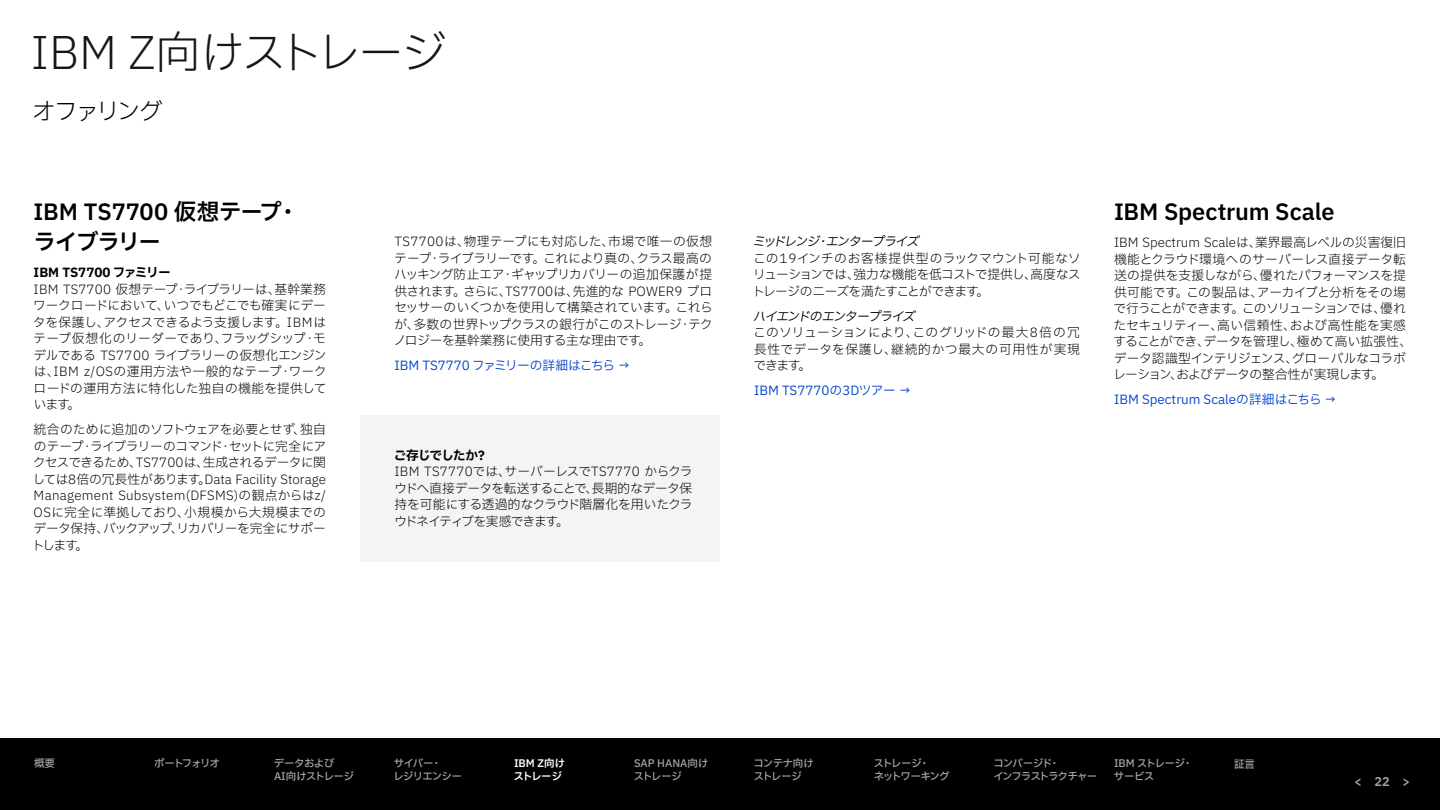
<style>
.page{position:relative;width:1440px;height:810px;background:#fff}
.page>*{position:absolute;margin:0;border:0;box-sizing:border-box;transform-origin:0 0}
.t1{font:300 45px "IBM Plex Sans JP";letter-spacing:-.025em;color:#161616}
.t2{font:300 24px "IBM Plex Sans JP";letter-spacing:-.12em;color:#000}
.t3{font:22.5px/30px "IBM Plex Sans JP Sm Bld";letter-spacing:-.01em;color:#000}
.Body{font:300 12.75px/16.5px "IBM Plex Sans JP";letter-spacing:-.015em;color:#000;text-align:justify}
.Arrows{font:12.75px "IBM Plex Sans JP";color:#0043ce}
.t4{font:italic 12.75px "IBM Plex Sans JP";color:#000}
.t5{font:700 12.75px "IBM Plex Sans JP";color:#000}
.t6{font:700 12.75px "IBM Plex Sans JP";letter-spacing:-.07em;color:#000}
.t7{font:12.75px "IBM Plex Sans Sm Bld";color:#a8a8a8}
.t8{font:10.5px/12.6px "IBM Plex Sans JP Medm";letter-spacing:-.07em;color:#a8a8a8}
.t9{font:10.5px/12.6px "IBM Plex Sans JP Medm";letter-spacing:-.1em;color:#a8a8a8}
.t10{font:10.5px/12.6px "IBM Plex Sans JP Medm";letter-spacing:-.045em;color:#a8a8a8}
.t11{font:10.5px/12.6px "IBM Plex Sans JP Medm";color:#a8a8a8}
.t12{font:10.5px/12.6px "IBM Plex Sans JP Medm";letter-spacing:-.09em;color:#a8a8a8}
.t13{font:10.5px/12.6px "IBM Plex Sans JP Medm";letter-spacing:-.05em;color:#a8a8a8}
.t14{font:10.5px/12.6px "IBM Plex Sans JP Sm Bld";letter-spacing:-.01em;color:#fff}
.t15{font:10.5px "IBM Plex Sans JP Medm";letter-spacing:-.13em;color:#a8a8a8}
</style>
<div class="page">
<div style="left:360px;top:415px;width:360px;height:147px;background:#f4f4f4"></div>
<div style="left:0;top:738px;width:1440px;height:72px;background:#000"></div>
<h1 class="t1" style="left:31px;top:21px;width:418px">IBM Z向けストレージ</h1>
<h2 class="t2" style="left:32px;top:94px;width:133px">オファリング</h2>
<h3 class="t3" style="left:34px;top:195px;width:267px">IBM TS7700 仮想テープ・ライブラリー</h3>
<h4 class="t5" style="left:34px;top:263px;width:139px">IBM TS7700 ファミリー</h4>
<p class="Body" style="left:33px;top:280px;width:295px">IBM TS7700 仮想テープ・ライブラリーは、基幹業務ワークロードにおいて、いつでもどこでも確実にデータを保護し、アクセスできるよう支援します。IBMはテープ仮想化のリーダーであり、フラッグシップ・モデルである TS7700 ライブラリーの仮想化エンジンは、IBM z/OSの運用方法や一般的なテープ・ワークロードの運用方法に特化した独自の機能を提供しています。</p>
<p class="Body" style="left:32px;top:421px;width:296px">統合のために追加のソフトウェアを必要とせず、独自のテープ・ライブラリーのコマンド・セットに完全にアクセスできるため、TS7700は、生成されるデータに関しては8倍の冗長性があります。Data Facility Storage Management Subsystem(DFSMS)の観点からはz/ OSに完全に準拠しており、小規模から大規模までのデータ保持、バックアップ、リカバリーを完全にサポートします。</p>
<p class="Body" style="left:394px;top:233px;width:321px">TS7700は、物理テープにも対応した、市場で唯一の仮想テープ・ライブラリーです。これにより真の、クラス最高のハッキング防止エア・ギャップリカバリーの追加保護が提供されます。さらに、TS7700は、先進的な POWER9 プロセッサーのいくつかを使用して構築されています。これらが、多数の世界トップクラスの銀行がこのストレージ・テクノロジーを基幹業務に使用する主な理由です。</p>
<p class="Arrows" style="left:395px;top:357px;width:237px">IBM TS7770 ファミリーの詳細はこちら →</p>
<h4 class="t6" style="left:394px;top:445px;width:92px">ご存じでしたか?</h4>
<p class="Body" style="left:394px;top:463px;width:300px">IBM TS7770では、サーバーレスでTS7770 からクラウドへ直接データを転送することで、長期的なデータ保持を可能にする透過的なクラウド階層化を用いたクラウドネイティブを実感できます。</p>
<h5 class="t4" style="left:752px;top:233px;width:171px">ミッドレンジ・エンタープライズ</h5>
<p class="Body" style="left:752px;top:249px;width:330px">この19インチのお客様提供型のラックマウント可能なソリューションでは、強力な機能を低コストで提供し、高度なストレージのニーズを満たすことができます。</p>
<h5 class="t4" style="left:753px;top:307px;width:167px">ハイエンドのエンタープライズ</h5>
<p class="Body" style="left:753px;top:324px;width:328px">このソリューションにより、このグリッドの最大8倍の冗長性でデータを保護し、継続的かつ最大の可用性が実現できます。</p>
<p class="Arrows" style="left:754px;top:382px;width:159px">IBM TS7770の3Dツアー →</p>
<h3 class="t3" style="left:1114px;top:195px;width:222px">IBM Spectrum Scale</h3>
<p class="Body" style="left:1113px;top:234px;width:300px;text-align:left">IBM Spectrum Scaleは、業界最高レベルの災害復旧機能とクラウド環境へのサーバーレス直接データ転送の提供を支援しながら、優れたパフォーマンスを提供可能です。この製品は、アーカイブと分析をその場で行うことができます。このソリューションでは、優れたセキュリティー、高い信頼性、および高性能を実感することができ、データを管理し、極めて高い拡張性、データ認識型インテリジェンス、グローバルなコラボレーション、およびデータの整合性が実現します。</p>
<p class="Arrows" style="left:1114px;top:390px;width:224px">IBM Spectrum Scaleの詳細はこちら →</p>
<p class="t8" style="left:34px;top:756px;width:22px">概要</p>
<p class="t15" style="left:154px;top:756px;width:68px">ポートフォリオ</p>
<p class="t10" style="left:274px;top:756px;width:82px">データおよび<br>AI向けストレージ</p>
<p class="t8" style="left:394px;top:756px;width:70px">サイバー・<br>レジリエンシー</p>
<p class="t14" style="left:514px;top:756px;width:53px">IBM Z向けストレージ</p>
<p class="t11" style="left:634px;top:756px;width:76px">SAP HANA向けストレージ</p>
<p class="t8" style="left:753px;top:756px;width:62px">コンテナ向けストレージ</p>
<p class="t12" style="left:873px;top:756px;width:78px">ストレージ・<br>ネットワーキング</p>
<p class="t9" style="left:993px;top:756px;width:105px">コンバージド・<br>インフラストラクチャー</p>
<p class="t13" style="left:1114px;top:756px;width:81px">IBM ストレージ・サービス</p>
<p class="t8" style="left:1234px;top:757px;width:22px">証言</p>
<p class="t7" style="left:1354px;top:771px;width:58px">&lt;22&gt;</p>
</div>
